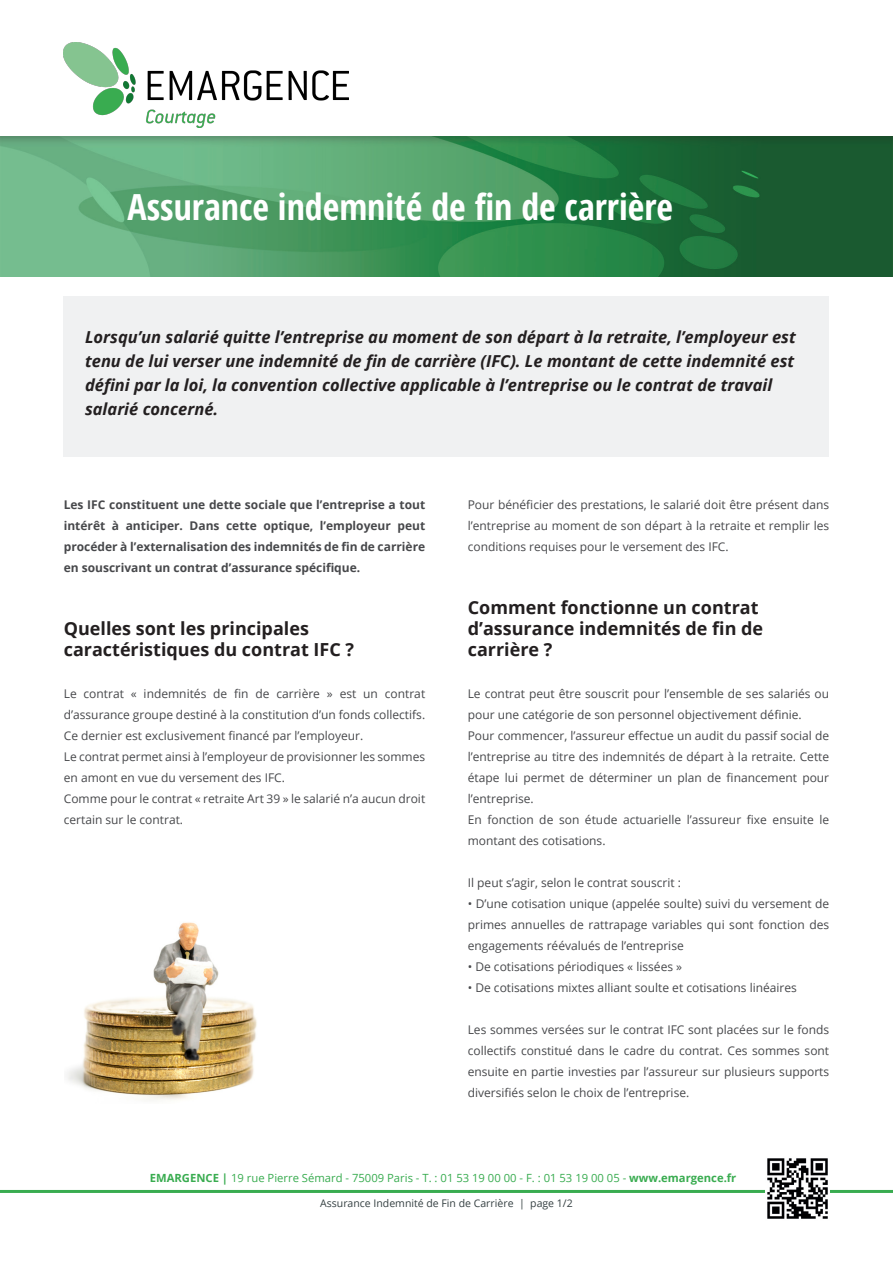
<style>
.page{position:relative;width:893px;height:1263px;background:#fff}
.page>*{position:absolute;margin:0;border:0;box-sizing:border-box;transform-origin:0 0}
.t1{font:700 condensed 36px "Open Sans";color:#fff}
.t2{font:700 18px/21px "Open Sans";color:#231f20}
.t3{font:italic 700 16.5px/24px "Open Sans";color:#231f20}
.t4{font:12px/21px "Open Sans";color:#47484b;text-align:justify}
.t5{font:700 12px/21px "Open Sans";color:#47484b;text-align:justify}
.t6{font:11.25px "Open Sans";color:#39ac50}
.n_page{font:10.5px "Open Sans";color:#354042}
.s1{font-weight:700}
</style>
<div class="page">
<hr style="left:0;top:1190px;width:893px;height:3px;background:#39ac50">
<img style="left:765px;top:1158px;width:64px;height:61px">
<div style="left:64px;top:296px;width:765px;height:161px;background:#f0f1f2"></div>
<img style="left:67px;top:922px;width:190px;height:178px">
<img style="left:64px;top:43px;width:285px;height:85px">
<img style="left:0;top:136px;width:893px;height:140px">
<p class="t1" style="left:147px;top:165px;width:92px">Titre 1</p>
<p class="t1" style="left:128px;top:182px;width:547px">Assurance indemnité de fin de carrière</p>
<p class="t3" style="left:85px;top:325px;width:712px">Lorsqu’un salarié quitte l’entreprise au moment de son départ à la retraite, l’employeur est tenu de lui verser une indemnité de fin de carrière (IFC). Le montant de cette indemnité est défini par la loi, la convention collective applicable à l’entreprise ou le contrat de travail salarié concerné.</p>
<p class="t5" style="left:64px;top:494px;width:363px">Les IFC constituent une dette sociale que l’entreprise a tout intérêt à anticiper. Dans cette optique, l’employeur peut procéder à l’externalisation des indemnités de fin de carrière en souscrivant un contrat d’assurance spécifique.</p>
<p class="t2" style="left:64px;top:617px;width:292px">Quelles sont les principales caractéristiques du contrat IFC ?</p>
<p class="t4" style="left:64px;top:683px;width:363px">Le contrat « indemnités de fin de carrière » est un contrat d’assurance groupe destiné à la constitution d’un fonds collectifs.<br>Ce dernier est exclusivement financé par l’employeur.</p>
<p class="t4" style="left:64px;top:746px;width:363px">Le contrat permet ainsi à l’employeur de provisionner les sommes en amont en vue du versement des IFC.</p>
<p class="t4" style="left:64px;top:788px;width:363px">Comme pour le contrat « retraite Art 39 » le salarié n’a aucun droit certain sur le contrat.</p>
<p class="t4" style="left:468px;top:494px;width:363px">Pour bénéficier des prestations, le salarié doit être présent dans l’entreprise au moment de son départ à la retraite et remplir les conditions requises pour le versement des IFC.</p>
<p class="t2" style="left:468px;top:596px;width:297px">Comment fonctionne un contrat d’assurance indemnités de fin de carrière ?</p>
<p class="t4" style="left:468px;top:683px;width:363px">Le contrat peut être souscrit pour l’ensemble de ses salariés ou pour une catégorie de son personnel objectivement définie.</p>
<p class="t4" style="left:468px;top:725px;width:363px">Pour commencer, l’assureur effectue un audit du passif social de l’entreprise au titre des indemnités de départ à la retraite. Cette étape lui permet de déterminer un plan de financement pour l’entreprise.</p>
<p class="t4" style="left:468px;top:809px;width:363px">En fonction de son étude actuarielle l’assureur fixe ensuite le montant des cotisations.</p>
<p class="t4" style="left:468px;top:872px;width:215px">Il peut s’agir, selon le contrat souscrit :</p>
<p class="t4" style="left:468px;top:893px;width:363px">• D’une cotisation unique (appelée soulte) suivi du versement de primes annuelles de rattrapage variables qui sont fonction des engagements réévalués de l’entreprise</p>
<p class="t4" style="left:468px;top:956px;width:216px">• De cotisations périodiques « lissées »</p>
<p class="t4" style="left:468px;top:977px;width:331px">• De cotisations mixtes alliant soulte et cotisations linéaires</p>
<p class="t4" style="left:468px;top:1019px;width:363px">Les sommes versées sur le contrat IFC sont placées sur le fonds collectifs constitué dans le cadre du contrat. Ces sommes sont ensuite en partie investies par l’assureur sur plusieurs supports diversifiés selon le choix de l’entreprise.</p>
<p class="t6" style="left:150px;top:1170px;width:588px"><span class="s1">EMARGENCE |</span> 19 rue Pierre Sémard - 75009 Paris - T. : 01 53 19 00 00 - F. : 01 53 19 00 05 - <span class="s1">www.emargence.fr</span></p>
<p class="n_page" style="left:320px;top:1196px;width:254px">Assurance Indemnité de Fin de Carrière | page 1/2</p>
</div>
